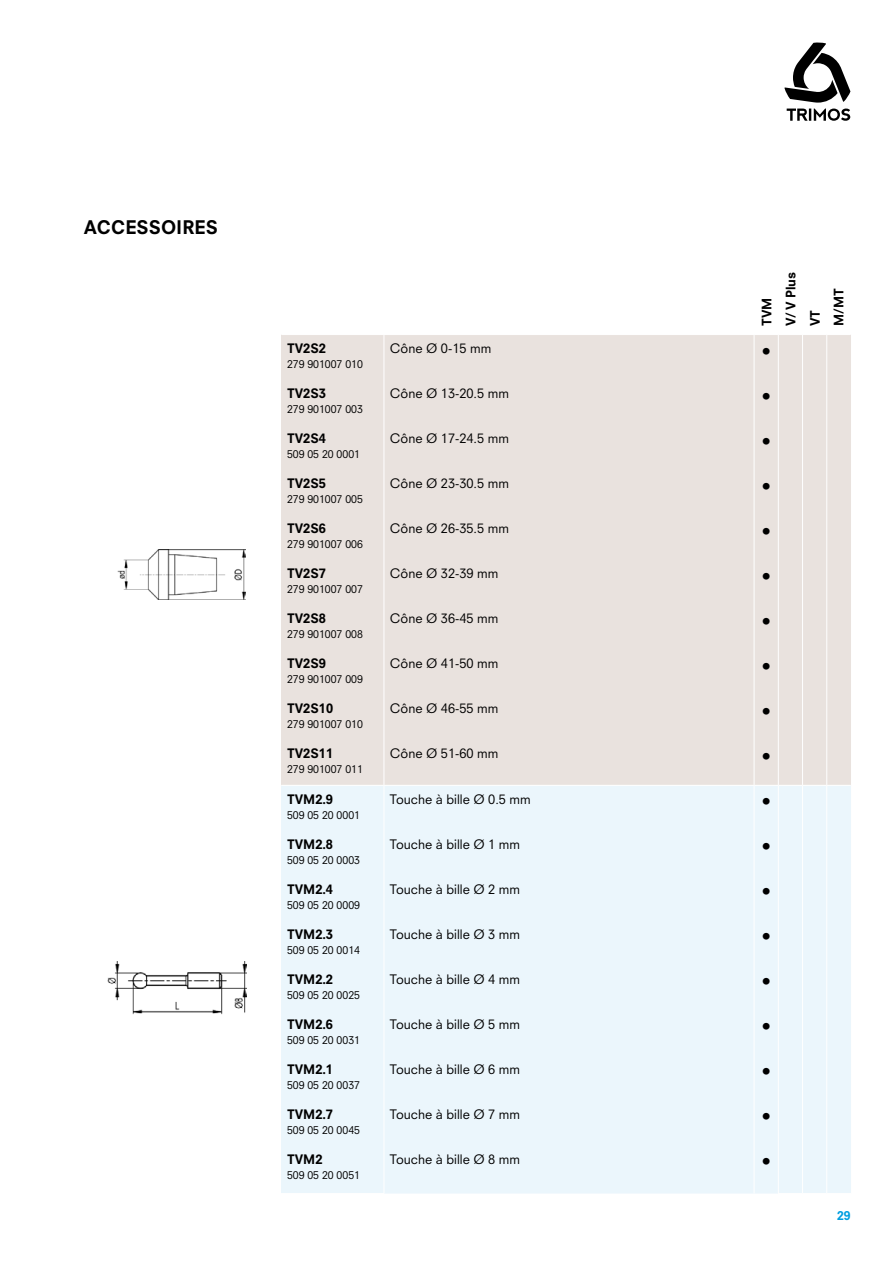
<style>
.page{position:relative;width:893px;height:1263px;background:#fff}
.page>*{position:absolute;margin:0;border:0;box-sizing:border-box;transform-origin:0 0}
.t1{font:800 18.3px "Neuzeit S";color:#000}
.t2{font:800 18px "Neuzeit S";color:#000}
.t3{font:12.75px "Neuzeit S";color:#000}
.t4{font:800 12.75px/24.2px "Neuzeit S";color:#000}
.t5{font:800 12px "Neuzeit S";color:#009ee0}
.t6{font:10.5px "Neuzeit S";color:#000}
</style>
<div class="page">
<svg style="left:784px;top:42px;width:66px;height:79px"></svg>
<img style="left:107px;top:962px;width:140px;height:53px">
<img style="left:118px;top:549px;width:128px;height:50px">
<div style="left:281px;top:335px;width:570px;height:450px;background:#e9e2de"></div>
<div style="left:281px;top:786px;width:570px;height:407px;background:#ebf6fc"></div>
<hr style="left:384px;top:335px;width:1px;height:450px;background:#fff">
<hr style="left:754px;top:335px;width:1px;height:450px;background:#fff">
<hr style="left:778px;top:335px;width:1px;height:450px;background:#fff">
<hr style="left:802px;top:335px;width:1px;height:450px;background:#fff">
<hr style="left:826px;top:335px;width:1px;height:450px;background:#fff">
<hr style="left:778px;top:786px;width:1px;height:407px;background:#fff">
<hr style="left:802px;top:786px;width:1px;height:407px;background:#fff">
<hr style="left:826px;top:786px;width:1px;height:407px;background:#fff">
<hr style="left:384px;top:786px;width:1px;height:407px;background:#fff">
<hr style="left:754px;top:786px;width:1px;height:407px;background:#fff">
<h1 class="t1" style="left:84px;top:216px;width:136px">ACCESSOIRES</h1>
<p class="t4" style="left:287px;top:336px;width:40px">TV2S2</p>
<p class="t6" style="left:287px;top:358px;width:77px">279 901007 010</p>
<p class="t4" style="left:287px;top:381px;width:40px">TV2S3</p>
<p class="t6" style="left:287px;top:403px;width:77px">279 901007 003</p>
<p class="t4" style="left:287px;top:426px;width:40px">TV2S4</p>
<p class="t6" style="left:287px;top:448px;width:74px">509 05 20 0001</p>
<p class="t4" style="left:287px;top:471px;width:40px">TV2S5</p>
<p class="t6" style="left:287px;top:493px;width:77px">279 901007 005</p>
<p class="t4" style="left:287px;top:516px;width:40px">TV2S6</p>
<p class="t6" style="left:287px;top:538px;width:77px">279 901007 006</p>
<p class="t4" style="left:287px;top:561px;width:40px">TV2S7</p>
<p class="t6" style="left:287px;top:583px;width:77px">279 901007 007</p>
<p class="t4" style="left:287px;top:606px;width:40px">TV2S8</p>
<p class="t6" style="left:287px;top:628px;width:77px">279 901007 008</p>
<p class="t4" style="left:287px;top:651px;width:40px">TV2S9</p>
<p class="t6" style="left:287px;top:673px;width:77px">279 901007 009</p>
<p class="t4" style="left:287px;top:696px;width:48px">TV2S10</p>
<p class="t6" style="left:287px;top:718px;width:77px">279 901007 010</p>
<p class="t4" style="left:287px;top:741px;width:48px">TV2S11</p>
<p class="t6" style="left:287px;top:763px;width:77px">279 901007 011</p>
<p class="t4" style="left:287px;top:787px;width:48px">TVM2.9</p>
<p class="t6" style="left:287px;top:809px;width:74px">509 05 20 0001</p>
<p class="t4" style="left:287px;top:832px;width:48px">TVM2.8</p>
<p class="t6" style="left:287px;top:854px;width:74px">509 05 20 0003</p>
<p class="t4" style="left:287px;top:877px;width:48px">TVM2.4</p>
<p class="t6" style="left:287px;top:899px;width:74px">509 05 20 0009</p>
<p class="t4" style="left:287px;top:922px;width:48px">TVM2.3</p>
<p class="t6" style="left:287px;top:944px;width:74px">509 05 20 0014</p>
<p class="t4" style="left:287px;top:967px;width:48px">TVM2.2</p>
<p class="t6" style="left:287px;top:989px;width:74px">509 05 20 0025</p>
<p class="t4" style="left:287px;top:1012px;width:48px">TVM2.6</p>
<p class="t6" style="left:287px;top:1034px;width:74px">509 05 20 0031</p>
<p class="t4" style="left:287px;top:1057px;width:48px">TVM2.1</p>
<p class="t6" style="left:287px;top:1079px;width:74px">509 05 20 0037</p>
<p class="t4" style="left:287px;top:1102px;width:48px">TVM2.7</p>
<p class="t6" style="left:287px;top:1124px;width:74px">509 05 20 0045</p>
<p class="t4" style="left:287px;top:1147px;width:37px">TVM2</p>
<p class="t6" style="left:287px;top:1169px;width:74px">509 05 20 0051</p>
<p class="t3" style="left:390px;top:341px;width:103px">Cône Ø 0-15 mm</p>
<p class="t3" style="left:390px;top:386px;width:121px">Cône Ø 13-20.5 mm</p>
<p class="t3" style="left:390px;top:431px;width:121px">Cône Ø 17-24.5 mm</p>
<p class="t3" style="left:390px;top:476px;width:121px">Cône Ø 23-30.5 mm</p>
<p class="t3" style="left:390px;top:521px;width:121px">Cône Ø 26-35.5 mm</p>
<p class="t3" style="left:390px;top:566px;width:110px">Cône Ø 32-39 mm</p>
<p class="t3" style="left:390px;top:611px;width:110px">Cône Ø 36-45 mm</p>
<p class="t3" style="left:390px;top:656px;width:110px">Cône Ø 41-50 mm</p>
<p class="t3" style="left:390px;top:701px;width:110px">Cône Ø 46-55 mm</p>
<p class="t3" style="left:390px;top:746px;width:110px">Cône Ø 51-60 mm</p>
<p class="t3" style="left:390px;top:792px;width:142px">Touche à bille Ø 0.5 mm</p>
<p class="t3" style="left:390px;top:837px;width:132px">Touche à bille Ø 1 mm</p>
<p class="t3" style="left:390px;top:882px;width:132px">Touche à bille Ø 2 mm</p>
<p class="t3" style="left:390px;top:927px;width:132px">Touche à bille Ø 3 mm</p>
<p class="t3" style="left:390px;top:972px;width:132px">Touche à bille Ø 4 mm</p>
<p class="t3" style="left:390px;top:1017px;width:132px">Touche à bille Ø 5 mm</p>
<p class="t3" style="left:390px;top:1062px;width:132px">Touche à bille Ø 6 mm</p>
<p class="t3" style="left:390px;top:1107px;width:132px">Touche à bille Ø 7 mm</p>
<p class="t3" style="left:390px;top:1152px;width:132px">Touche à bille Ø 8 mm</p>
<p class="t4" style="left:754px;top:326px;width:56px;rotate:-90deg">TVM<br>V/V Plus<br>VT<br>M/MT</p>
<h2 class="t2" style="left:762px;top:340px;width:11px">•</h2>
<h2 class="t2" style="left:762px;top:385px;width:11px">•</h2>
<h2 class="t2" style="left:762px;top:430px;width:11px">•</h2>
<h2 class="t2" style="left:762px;top:475px;width:11px">•</h2>
<h2 class="t2" style="left:762px;top:520px;width:11px">•</h2>
<h2 class="t2" style="left:762px;top:565px;width:11px">•</h2>
<h2 class="t2" style="left:762px;top:610px;width:11px">•</h2>
<h2 class="t2" style="left:762px;top:655px;width:11px">•</h2>
<h2 class="t2" style="left:762px;top:700px;width:11px">•</h2>
<h2 class="t2" style="left:762px;top:745px;width:11px">•</h2>
<h2 class="t2" style="left:762px;top:791px;width:11px">•</h2>
<h2 class="t2" style="left:762px;top:836px;width:11px">•</h2>
<h2 class="t2" style="left:762px;top:881px;width:11px">•</h2>
<h2 class="t2" style="left:762px;top:926px;width:11px">•</h2>
<h2 class="t2" style="left:762px;top:971px;width:11px">•</h2>
<h2 class="t2" style="left:762px;top:1016px;width:11px">•</h2>
<h2 class="t2" style="left:762px;top:1061px;width:11px">•</h2>
<h2 class="t2" style="left:762px;top:1106px;width:11px">•</h2>
<h2 class="t2" style="left:762px;top:1151px;width:11px">•</h2>
<p class="t5" style="left:837px;top:1209px;width:15px">29</p>
</div>
